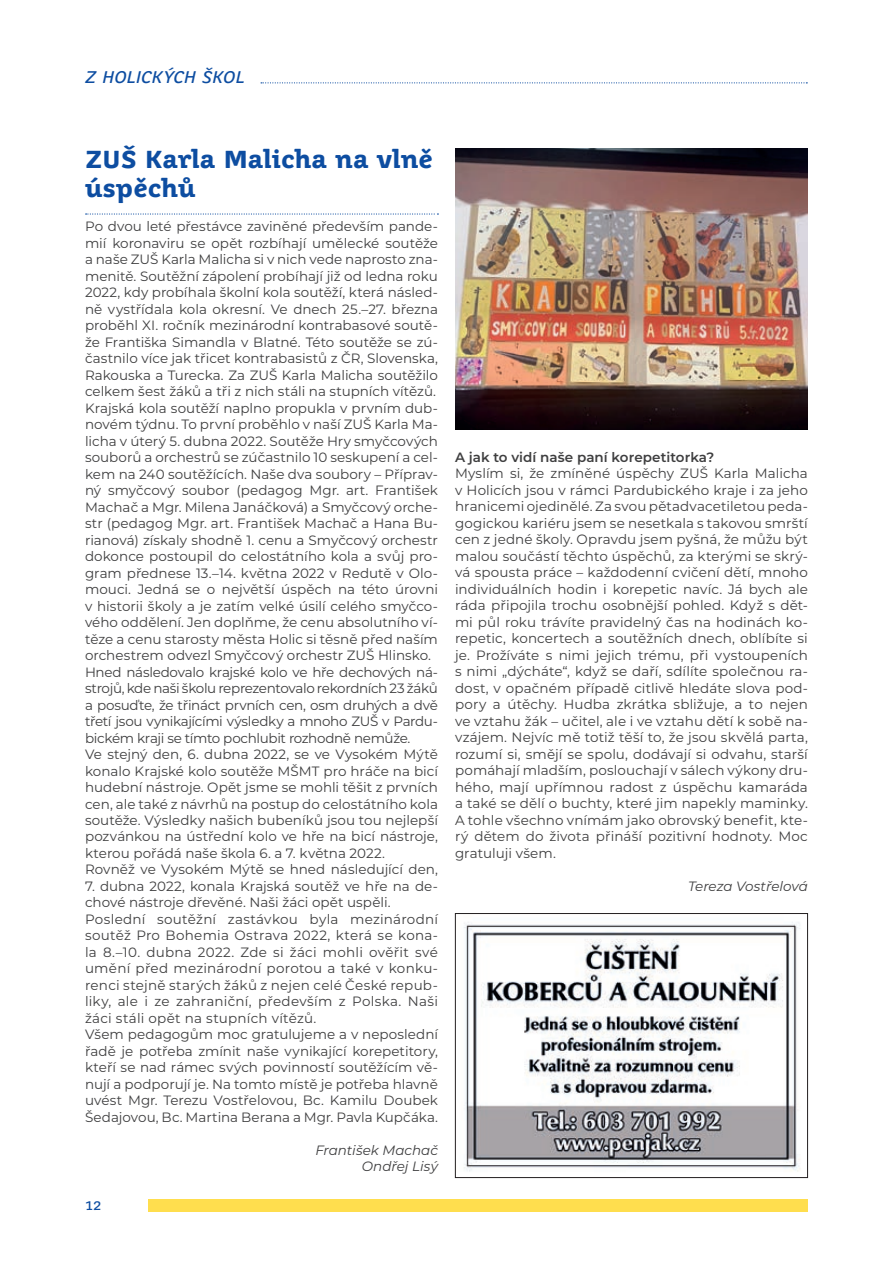
<style>
.page{position:relative;width:893px;height:1263px;background:#fff}
.page>*{position:absolute;margin:0;border:0;box-sizing:border-box;transform-origin:0 0}
.t1{font:700 24px/28.8px "Juvenis Text";color:#0d4da1}
.t2{font:italic 16.5px "Juvenis Text";letter-spacing:.01em;color:#0d4da1}
.t3{font:13.5px/16.5px "Montserrat";color:#3e3e3f}
.t4{font:italic 13.5px/16.5px "Montserrat";color:#3e3e3f;text-align:right}
.t5{font:600 13.5px "Montserrat";color:#3e3e3f}
.t6{font:13.5px "Juvenis Text";color:#0d4da1}
</style>
<div class="page">
<div style="left:149px;top:1199px;width:659px;height:13px;background:#ffde4e"></div>
<svg style="left:261px;top:82px;width:546px;height:1px"></svg>
<svg style="left:86px;top:213px;width:352px;height:2px"></svg>
<img style="left:455px;top:149px;width:353px;height:280px">
<img style="left:464px;top:922px;width:336px;height:250px">
<div style="left:455px;top:913px;width:353px;height:265px;border:1px solid #231f20"></div>
<p class="t2" style="left:85px;top:66px;width:161px">Z HOLICKÝCH ŠKOL</p>
<h1 class="t1" style="left:85px;top:145px;width:349px">ZUŠ Karla Malicha na vlně úspěchů</h1>
<p class="t3" style="left:85px;top:217px;width:354px">Po dvou leté přestávce zaviněné především pande&shy;mií koronaviru se opět rozbíhají umělecké soutěže a naše ZUŠ Karla Malicha si v nich vede naprosto zna&shy;menitě. Soutěžní zápolení probíhají již od ledna roku 2022, kdy probíhala školní kola soutěží, která násled&shy;ně vystřídala kola okresní. Ve dnech 25.–27. března proběhl XI. ročník mezinárodní kontrabasové soutě&shy;že Františka Simandla v Blatné. Této soutěže se zú&shy;častnilo více jak třicet kontrabasistů z ČR, Slovenska, Rakouska a Turecka. Za ZUŠ Karla Malicha soutěžilo celkem šest žáků a tři z nich stáli na stupních vítězů.<br>Krajská kola soutěží naplno propukla v prvním dub&shy;novém týdnu. To první proběhlo v naší ZUŠ Karla Ma&shy;licha v úterý 5. dubna 2022. Soutěže Hry smyčcových souborů a orchestrů se zúčastnilo 10 seskupení a cel&shy;kem na 240 soutěžících. Naše dva soubory – Příprav&shy;ný smyčcový soubor (pedagog Mgr. art. František Machač a Mgr. Milena Janáčková) a Smyčcový orche&shy;str (pedagog Mgr. art. František Machač a Hana Bu&shy;rianová) získaly shodně 1. cenu a Smyčcový orchestr dokonce postoupil do celostátního kola a svůj pro&shy;gram přednese 13.–14. května 2022 v Redutě v Olo&shy;mouci. Jedná se o největší úspěch na této úrovni v historii školy a je zatím velké úsilí celého smyčco&shy;vého oddělení. Jen doplňme, že cenu absolutního ví&shy;těze a cenu starosty města Holic si těsně před naším orchestrem odvezl Smyčcový orchestr ZUŠ Hlinsko.<br>Hned následovalo krajské kolo ve hře dechových ná&shy;strojů, kde naši školu reprezentovalo rekordních 23 žáků a posuďte, že třináct prvních cen, osm druhých a dvě třetí jsou vynikajícími výsledky a mnoho ZUŠ v Pardu&shy;bickém kraji se tímto pochlubit rozhodně nemůže.<br>Ve stejný den, 6. dubna 2022, se ve Vysokém Mýtě konalo Krajské kolo soutěže MŠMT pro hráče na bicí hudební nástroje. Opět jsme se mohli těšit z prvních cen, ale také z návrhů na postup do celostátního kola soutěže. Výsledky našich bubeníků jsou tou nejlepší pozvánkou na ústřední kolo ve hře na bicí nástroje, kterou pořádá naše škola 6. a 7. května 2022.<br>Rovněž ve Vysokém Mýtě se hned následující den,</p>
<p class="t3" style="left:85px;top:877px;width:354px">7. dubna 2022, konala Krajská soutěž ve hře na de&shy;chové nástroje dřevěné. Naši žáci opět uspěli.<br>Poslední soutěžní zastávkou byla mezinárodní soutěž Pro Bohemia Ostrava 2022, která se kona&shy;la 8.–10. dubna 2022. Zde si žáci mohli ověřit své umění před mezinárodní porotou a také v konku&shy;renci stejně starých žáků z nejen celé České repub&shy;liky, ale i ze zahraniční, především z Polska. Naši žáci stáli opět na stupních vítězů.<br>Všem pedagogům moc gratulujeme a v neposlední řadě je potřeba zmínit naše vynikající korepetitory, kteří se nad rámec svých povinností soutěžícím vě&shy;nují a podporují je. Na tomto místě je potřeba hlavně uvést Mgr. Terezu Vostřelovou, Bc. Kamilu Doubek Šedajovou, Bc. Martina Berana a Mgr. Pavla Kupčáka.</p>
<p class="t4" style="left:315px;top:1141px;width:124px">František Machač<br>Ondřej Lisý</p>
<p class="t6" style="left:85px;top:1197px;width:18px">12</p>
<p class="t5" style="left:455px;top:447px;width:261px">A jak to vidí naše paní korepetitorka?</p>
<p class="t3" style="left:455px;top:465px;width:354px;text-align:justify">Myslím si, že zmíněné úspěchy ZUŠ Karla Malicha v Holicích jsou v rámci Pardubického kraje i za jeho hranicemi ojedinělé. Za svou pětadvacetiletou peda&shy;gogickou kariéru jsem se nesetkala s takovou smrští cen z jedné školy. Opravdu jsem pyšná, že můžu být malou součástí těchto úspěchů, za kterými se skrý&shy;vá spousta práce – každodenní cvičení dětí, mnoho individuálních hodin i korepetic navíc. Já bych ale ráda připojila trochu osobnější pohled. Když s dět&shy;mi půl roku trávíte pravidelný čas na hodinách ko&shy;repetic, koncertech a soutěžních dnech, oblíbíte si je. Prožíváte s nimi jejich trému, při vystoupeních s nimi „dýcháte“, když se daří, sdílíte společnou ra&shy;dost, v opačném případě citlivě hledáte slova pod&shy;pory a útěchy. Hudba zkrátka sbližuje, a to nejen ve vztahu žák – učitel, ale i ve vztahu dětí k sobě na&shy;vzájem. Nejvíc mě totiž těší to, že jsou skvělá parta, rozumí si, smějí se spolu, dodávají si odvahu, starší pomáhají mladším, poslouchají v sálech výkony dru&shy;hého, mají upřímnou radost z úspěchu kamaráda a také se dělí o buchty, které jim napekly maminky.<br>A tohle všechno vnímám jako obrovský benefit, kte&shy;rý dětem do života přináší pozitivní hodnoty. Moc gratuluji všem.</p>
<p class="t4" style="left:688px;top:877px;width:121px">Tereza Vostřelová</p>
</div>
